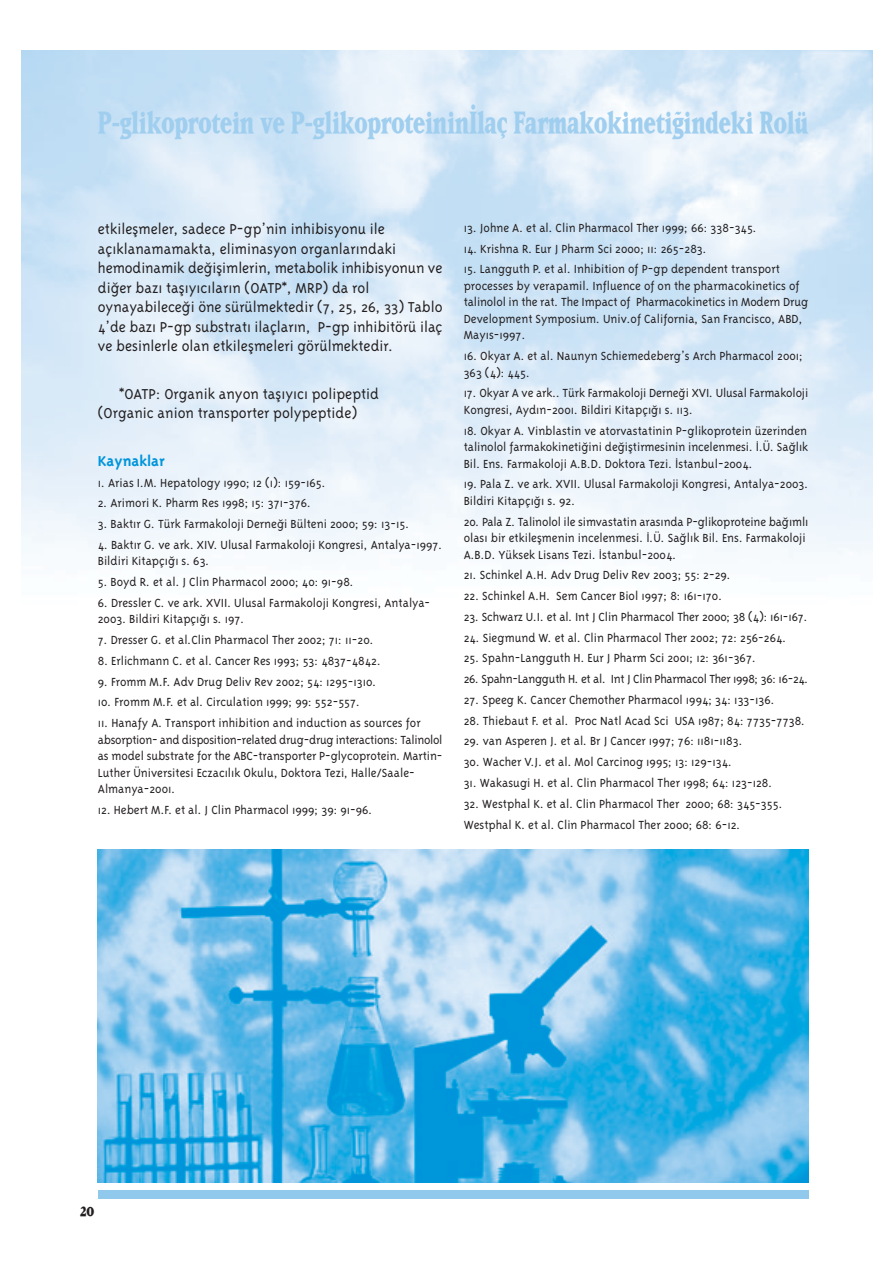
<style>
.page{position:relative;width:893px;height:1263px;background:#fff}
.page>*{position:absolute;margin:0;border:0;box-sizing:border-box;transform-origin:0 0}
.t1{font:800 36px "Matrix Trk";letter-spacing:-.01em;color:#9fceef;scale:.7 1}
.t2{font:800 21px "Matrix Trk";color:#231f20;scale:.7 1}
.t3{font:300 16.5px/19.5px "Triplex";color:#231f20}
.t4{font:700 16.5px "Triplex";color:#0095da}
.t5{font:300 13.5px/16.5px "Triplex";color:#231f20}
.t6{font:300 13.5px "Triplex";letter-spacing:-.025em;color:#231f20}
</style>
<div class="page">
<div style="left:98px;top:1191px;width:710px;height:8px;background:#91c9ed"></div>
<img style="left:98px;top:849px;width:710px;height:333px">
<h1 class="t1" style="left:98px;top:104px;width:1016px">P-glikoprotein ve P-glikoproteinin‹laç Farmakokineti¤indeki Rolü</h1>
<p class="t3" style="left:98px;top:221px;width:346px">etkileflmeler, sadece P-gp’nin inhibisyonu ile aç›klanamamakta, eliminasyon organlar›ndaki hemodinamik de¤iflimlerin, metabolik inhibisyonun ve di¤er baz› tafl›y›c›lar›n (OATP*, MRP) da rol oynayabilece¤i öne sürülmektedir (7, 25, 26, 33) Tablo 4’de baz› P-gp substrat› ilaçlar›n, P-gp inhibitörü ilaç ve besinlerle olan etkileflmeleri görülmektedir.</p>
<p class="t3" style="left:98px;top:385px;width:283px;text-indent:21px">*OATP: Organik anyon tafl›y›c› polipeptid (Organic anion transporter polypeptide)</p>
<p class="t4" style="left:98px;top:454px;width:68px">Kaynaklar</p>
<p class="t5" style="left:98px;top:475px;width:229px">1. Arias I.M. Hepatology 1990; 12 (1): 159-165.</p>
<p class="t5" style="left:98px;top:496px;width:215px">2. Arimori K. Pharm Res 1998; 15: 371-376.</p>
<p class="t5" style="left:98px;top:517px;width:313px">3. Bakt›r G. Türk Farmakoloji Derne¤i Bülteni 2000; 59: 13-15.</p>
<p class="t5" style="left:98px;top:538px;width:346px">4. Bakt›r G. ve ark. XIV. Ulusal Farmakoloji Kongresi, Antalya-1997.<br>Bildiri Kitapç›¤› s. 63.</p>
<p class="t5" style="left:98px;top:575px;width:257px">5. Boyd R. et al. J Clin Pharmacol 2000; 40: 91-98.</p>
<p class="t5" style="left:98px;top:596px;width:334px">6. Dressler C. ve ark. XVII. Ulusal Farmakoloji Kongresi, Antalya-<br>2003. Bildiri Kitapç›¤› s. 197.</p>
<p class="t5" style="left:98px;top:633px;width:277px">7. Dresser G. et al.Clin Pharmacol Ther 2002; 71: 11-20.</p>
<p class="t5" style="left:98px;top:654px;width:284px">8. Erlichmann C. et al. Cancer Res 1993; 53: 4837-4842.</p>
<p class="t5" style="left:98px;top:674px;width:280px">9. Fromm M.F. Adv Drug Deliv Rev 2002; 54: 1295-1310.</p>
<p class="t5" style="left:98px;top:695px;width:264px">10. Fromm M.F. et al. Circulation 1999; 99: 552-557.</p>
<p class="t5" style="left:98px;top:716px;width:346px">11. Hanafy A. Transport inhibition and induction as sources for absorption- and disposition-related drug-drug interactions: Talinolol as model substrate for the ABC-transporter P-glycoprotein. Martin-Luther Üniversitesi Eczac›l›k Okulu, Doktora Tezi, Halle/Saale-Almanya-2001.</p>
<p class="t5" style="left:98px;top:803px;width:276px">12. Hebert M.F. et al. J Clin Pharmacol 1999; 39: 91-96.</p>
<p class="t5" style="left:463px;top:221px;width:294px">13. Johne A. et al. Clin Pharmacol Ther 1999; 66: 338-345.</p>
<p class="t5" style="left:463px;top:241px;width:244px">14. Krishna R. Eur J Pharm Sci 2000; 11: 265-283.</p>
<p class="t5" style="left:463px;top:262px;width:346px">15. Langguth P. et al. Inhibition of P-gp dependent transport processes by verapamil. Influence of on the pharmacokinetics of talinolol in the rat. The Impact of Pharmacokinetics in Modern Drug Development Symposium. Univ.of California, San Francisco, ABD, May›s-1997.</p>
<p class="t5" style="left:463px;top:349px;width:341px">16. Okyar A. et al. Naunyn Schiemedeberg’s Arch Pharmacol 2001;<br>363 (4): 445.</p>
<p class="t5" style="left:463px;top:386px;width:346px">17. Okyar A ve ark.. Türk Farmakoloji Derne¤i XVI. Ulusal Farmakoloji<br>Kongresi, Ayd›n-2001. Bildiri Kitapç›¤› s. 113.</p>
<p class="t5" style="left:463px;top:423px;width:346px;text-align:justify">18. Okyar A. Vinblastin ve atorvastatinin P-glikoprotein üzerinden talinolol farmakokineti¤ini de¤ifltirmesinin incelenmesi. ‹.Ü. Sa¤l›k Bil. Ens. Farmakoloji A.B.D. Doktora Tezi. ‹stanbul-2004.</p>
<p class="t5" style="left:463px;top:477px;width:346px">19. Pala Z. ve ark. XVII. Ulusal Farmakoloji Kongresi, Antalya-2003.<br>Bildiri Kitapç›¤› s. 92.</p>
<p class="t5" style="left:463px;top:514px;width:346px">20. Pala Z. Talinolol ile simvastatin aras›nda P-glikoproteine ba¤›ml› olas› bir etkileflmenin incelenmesi. ‹.Ü. Sa¤l›k Bil. Ens. Farmakoloji<br>A.B.D. Yüksek Lisans Tezi. ‹stanbul-2004.</p>
<p class="t5" style="left:463px;top:568px;width:268px">21. Schinkel A.H. Adv Drug Deliv Rev 2003; 55: 2-29.</p>
<p class="t5" style="left:463px;top:589px;width:260px">22. Schinkel A.H. Sem Cancer Biol 1997; 8: 161-170.</p>
<p class="t5" style="left:463px;top:610px;width:345px">23. Schwarz U.I. et al. Int J Clin Pharmacol Ther 2000; 38 (4): 161-167.</p>
<p class="t5" style="left:463px;top:630px;width:324px">24. Siegmund W. et al. Clin Pharmacol Ther 2002; 72: 256-264.</p>
<p class="t5" style="left:463px;top:651px;width:293px">25. Spahn-Langguth H. Eur J Pharm Sci 2001; 12: 361-367.</p>
<p class="t6" style="left:463px;top:674px;width:346px">26. Spahn-Langguth H. et al. Int J Clin Pharmacol Ther 1998; 36: 16-24.</p>
<p class="t5" style="left:463px;top:693px;width:312px">27. Speeg K. Cancer Chemother Pharmacol 1994; 34: 133-136.</p>
<p class="t5" style="left:463px;top:713px;width:343px">28. Thiebaut F. et al. Proc Natl Acad Sci USA 1987; 84: 7735-7738.</p>
<p class="t5" style="left:463px;top:734px;width:280px">29. van Asperen J. et al. Br J Cancer 1997; 76: 1181-1183.</p>
<p class="t5" style="left:463px;top:755px;width:270px">30. Wacher V.J. et al. Mol Carcinog 1995; 13: 129-134.</p>
<p class="t5" style="left:463px;top:776px;width:310px">31. Wakasugi H. et al. Clin Pharmacol Ther 1998; 64: 123-128.</p>
<p class="t5" style="left:463px;top:794px;width:320px;line-height:20.7px">32. Westphal K. et al. Clin Pharmacol Ther 2000; 68: 345-355.<br>Westphal K. et al. Clin Pharmacol Ther 2000; 68: 6-12.</p>
<h2 class="t2" style="left:80px;top:1199px;width:22px">20</h2>
</div>
